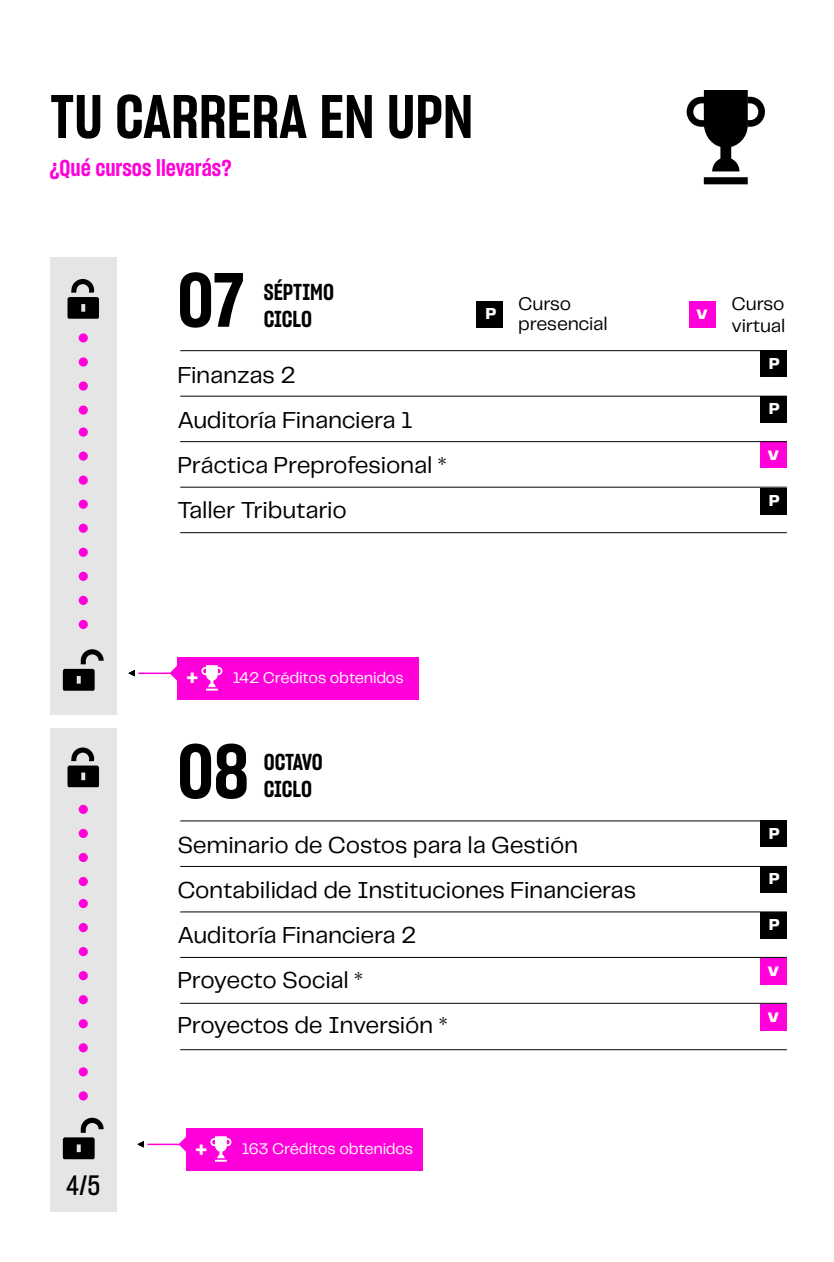
<style>
.page{position:relative;width:834px;height:1262px;background:#fff}
.page>*{position:absolute;margin:0;border:0;box-sizing:border-box;transform-origin:0 0}
.t1{font:75px "Sharp Grotesk Semi Bold 15";color:#000}
.t2{font:60px "Sharp Grotesk Semi Bold 15";color:#000}
.t3{font:27.5px "Sharp Grotesk Medium 15";color:#000}
.t4{font:24px/45px "Telegraf";letter-spacing:-.01em;color:#000}
.t5{font:800 24px "Telegraf";color:#fff}
.t6{font:22.5px/27px "Sharp Grotesk Semi Bold 15";letter-spacing:-.01em;color:#000}
.t7{font:22.5px "Sharp Grotesk Semi Bold 15";color:#ff00da}
.t8{font:19px/20px "Telegraf";letter-spacing:-.01em;color:#000}
.t9{font:800 19px "Telegraf";color:#fff}
.t10{font:800 16.5px "Telegraf";color:#fff}
.t11{font:16px "Telegraf";letter-spacing:-.01em;color:#fff}
</style>
<div class="page">
<div style="left:50px;top:257px;width:67px;height:955px;background:#e5e5e5"></div>
<hr style="left:180px;top:1003px;width:607px;height:1px;background:#000">
<hr style="left:180px;top:1049px;width:607px;height:1px;background:#000">
<div style="left:476px;top:301px;width:27px;height:27px;background:#000"></div>
<div style="left:760px;top:396px;width:27px;height:27px;background:#000"></div>
<div style="left:760px;top:488px;width:27px;height:27px;background:#000"></div>
<div style="left:760px;top:350px;width:27px;height:27px;background:#000"></div>
<div style="left:689px;top:301px;width:27px;height:27px;background:#ff00da"></div>
<div style="left:760px;top:441px;width:27px;height:27px;background:#ff00da"></div>
<div style="left:760px;top:1004px;width:27px;height:27px;background:#ff00da"></div>
<div style="left:760px;top:958px;width:27px;height:27px;background:#ff00da"></div>
<hr style="left:180px;top:350px;width:607px;height:1px;background:#000">
<hr style="left:180px;top:820px;width:607px;height:1px;background:#000">
<hr style="left:180px;top:441px;width:607px;height:1px;background:#000">
<hr style="left:180px;top:911px;width:607px;height:1px;background:#000">
<hr style="left:180px;top:487px;width:607px;height:1px;background:#000">
<hr style="left:180px;top:957px;width:607px;height:1px;background:#000">
<hr style="left:180px;top:866px;width:607px;height:1px;background:#000">
<div style="left:760px;top:820px;width:27px;height:27px;background:#000"></div>
<div style="left:760px;top:912px;width:27px;height:27px;background:#000"></div>
<div style="left:760px;top:866px;width:27px;height:27px;background:#000"></div>
<hr style="left:180px;top:532px;width:607px;height:1px;background:#000">
<svg style="left:704px;top:177px;width:44px;height:7px"></svg>
<svg style="left:687px;top:90px;width:78px;height:81px"></svg>
<div style="left:178px;top:657px;width:241px;height:42px;background:#ff00da"></div>
<svg style="left:201px;top:665px;width:21px;height:26px"></svg>
<svg style="left:170px;top:665px;width:8px;height:16px"></svg>
<hr style="left:138px;top:673px;width:36px;height:1px;background:#ff00da">
<svg style="left:128px;top:670px;width:7px;height:6px"></svg>
<div style="left:79px;top:524px;width:9px;height:9px;background:#ff00da;border-radius:50%"></div>
<div style="left:79px;top:427px;width:9px;height:10px;background:#ff00da;border-radius:50%"></div>
<div style="left:79px;top:333px;width:9px;height:10px;background:#ff00da;border-radius:50%"></div>
<div style="left:79px;top:476px;width:9px;height:9px;background:#ff00da;border-radius:50%"></div>
<div style="left:79px;top:381px;width:9px;height:10px;background:#ff00da;border-radius:50%"></div>
<div style="left:79px;top:548px;width:9px;height:9px;background:#ff00da;border-radius:50%"></div>
<div style="left:79px;top:452px;width:9px;height:9px;background:#ff00da;border-radius:50%"></div>
<div style="left:79px;top:357px;width:9px;height:10px;background:#ff00da;border-radius:50%"></div>
<div style="left:79px;top:500px;width:9px;height:9px;background:#ff00da;border-radius:50%"></div>
<div style="left:79px;top:405px;width:9px;height:10px;background:#ff00da;border-radius:50%"></div>
<div style="left:79px;top:596px;width:9px;height:9px;background:#ff00da;border-radius:50%"></div>
<div style="left:79px;top:620px;width:9px;height:9px;background:#ff00da;border-radius:50%"></div>
<div style="left:79px;top:572px;width:9px;height:9px;background:#ff00da;border-radius:50%"></div>
<div style="left:79px;top:995px;width:9px;height:9px;background:#ff00da;border-radius:50%"></div>
<div style="left:79px;top:899px;width:9px;height:9px;background:#ff00da;border-radius:50%"></div>
<div style="left:79px;top:805px;width:9px;height:9px;background:#ff00da;border-radius:50%"></div>
<div style="left:79px;top:947px;width:9px;height:9px;background:#ff00da;border-radius:50%"></div>
<div style="left:79px;top:853px;width:9px;height:9px;background:#ff00da;border-radius:50%"></div>
<div style="left:79px;top:1019px;width:9px;height:9px;background:#ff00da;border-radius:50%"></div>
<div style="left:79px;top:923px;width:9px;height:9px;background:#ff00da;border-radius:50%"></div>
<div style="left:79px;top:829px;width:9px;height:9px;background:#ff00da;border-radius:50%"></div>
<div style="left:79px;top:971px;width:9px;height:9px;background:#ff00da;border-radius:50%"></div>
<div style="left:79px;top:877px;width:9px;height:9px;background:#ff00da;border-radius:50%"></div>
<div style="left:79px;top:1067px;width:9px;height:9px;background:#ff00da;border-radius:50%"></div>
<div style="left:79px;top:1091px;width:9px;height:10px;background:#ff00da;border-radius:50%"></div>
<div style="left:79px;top:1043px;width:9px;height:9px;background:#ff00da;border-radius:50%"></div>
<div style="left:48px;top:715px;width:70px;height:12px;background:#fff"></div>
<svg style="left:68px;top:279px;width:31px;height:40px"></svg>
<svg style="left:68px;top:747px;width:31px;height:40px"></svg>
<svg style="left:63px;top:649px;width:41px;height:42px"></svg>
<svg style="left:63px;top:1118px;width:41px;height:41px"></svg>
<div style="left:187px;top:1128px;width:236px;height:43px;background:#ff00da"></div>
<svg style="left:210px;top:1136px;width:22px;height:26px"></svg>
<svg style="left:179px;top:1136px;width:8px;height:17px"></svg>
<hr style="left:147px;top:1144px;width:36px;height:1px;background:#ff00da">
<svg style="left:137px;top:1141px;width:7px;height:6px"></svg>
<hr style="left:180px;top:396px;width:607px;height:1px;background:#000">
<h2 class="t2" style="left:50px;top:75px;width:425px">TU CARRERA EN UPN</h2>
<p class="t7" style="left:49px;top:152px;width:184px">¿Qué cursos llevarás?</p>
<h1 class="t1" style="left:177px;top:248px;width:68px">07</h1>
<p class="t6" style="left:264px;top:278px;width:72px">SÉPTIMO<br>CICLO</p>
<p class="t4" style="left:177px;top:352px;width:271px">Finanzas 2<br>Auditoría Financiera 1<br>Práctica Preprofesional *<br>Taller Tributario</p>
<p class="t10" style="left:485px;top:302px;width:12px">P</p>
<p class="t8" style="left:518px;top:293px;width:91px">Curso presencial</p>
<p class="t8" style="left:732px;top:291px;width:55px;line-height:22.8px">Curso virtual</p>
<p class="t9" style="left:697px;top:300px;width:13px">v</p>
<p class="t10" style="left:769px;top:352px;width:12px">P</p>
<p class="t10" style="left:769px;top:397px;width:12px">P</p>
<p class="t9" style="left:768px;top:440px;width:13px">v</p>
<p class="t10" style="left:769px;top:489px;width:12px">P</p>
<p class="t5" style="left:185px;top:660px;width:16px">+</p>
<p class="t11" style="left:233px;top:667px;width:173px">142 Créditos obtenidos</p>
<h1 class="t1" style="left:177px;top:719px;width:73px">08</h1>
<p class="t6" style="left:264px;top:748px;width:61px">OCTAVO<br>CICLO</p>
<p class="t3" style="left:66px;top:1166px;width:36px">4/5</p>
<p class="t4" style="left:177px;top:822px;width:460px">Seminario de Costos para la Gestión<br>Contabilidad de Instituciones Financieras<br>Auditoría Financiera 2<br>Proyecto Social *<br>Proyectos de Inversión *</p>
<p class="t5" style="left:194px;top:1131px;width:16px">+</p>
<p class="t11" style="left:242px;top:1138px;width:173px">163 Créditos obtenidos</p>
<p class="t10" style="left:769px;top:822px;width:12px">P</p>
<p class="t10" style="left:769px;top:867px;width:12px">P</p>
<p class="t10" style="left:769px;top:913px;width:12px">P</p>
<p class="t9" style="left:768px;top:957px;width:13px">v</p>
<p class="t9" style="left:768px;top:1003px;width:13px">v</p>
</div>
